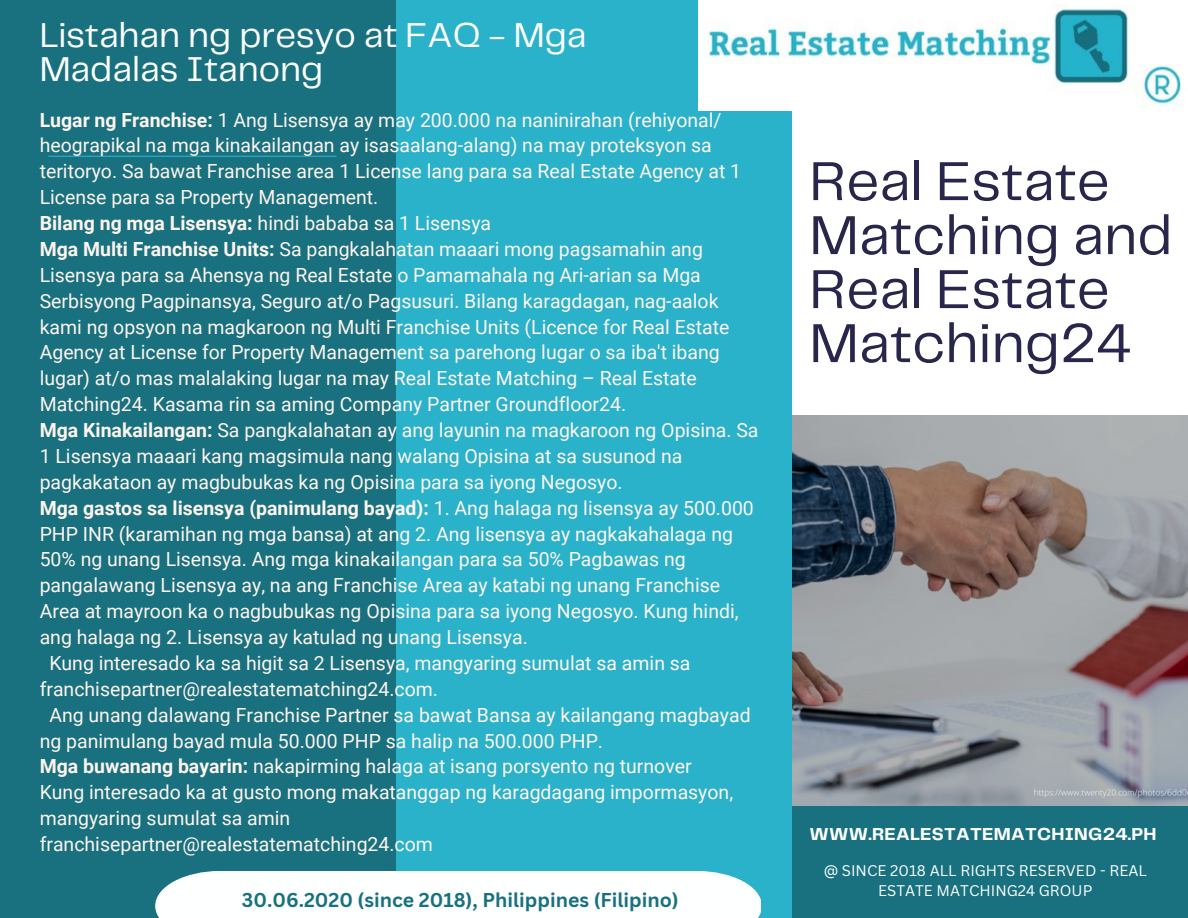
<style>
.page{position:relative;width:1188px;height:918px;background:#fff}
.page>*{position:absolute;margin:0;border:0;box-sizing:border-box;transform-origin:0 0}
.t1{font:57px/54px "Telegraf";color:#28264a}
.t2{font:35.85px/33.6px "Telegraf";color:#fff}
.t3{font:19.5px "Roboto";color:#fff4ed}
.t4{font:700 19.5px "Roboto";color:#fff4ed}
.t5{font:700 19.5px "Canva Sans";color:#197180}
.t6{font:700 18px "Telegraf";letter-spacing:.015em;color:#fff}
.t7{font:15px/20.2px "Canva Sans";color:#feffff;text-align:center}
.s1{font-weight:700}
.s2{font-weight:400}
</style>
<div class="page">
<div style="left:792px;top:805px;width:396px;height:113px;background:#197180"></div>
<img style="left:792px;top:416px;width:396px;height:389px">
<div style="left:396px;top:0;width:396px;height:418px;background:#2ab2ca"></div>
<div style="left:0;top:0;width:396px;height:918px;background:#197180"></div>
<hr style="left:48px;top:156px;width:288px;height:1px;background:#2ab2ca">
<img style="left:699px;top:0;width:482px;height:110px">
<div style="left:396px;top:416px;width:396px;height:502px;background:#2ab2ca"></div>
<div style="left:155px;top:871px;width:605px;height:47px;background:#feffff"></div>
<h2 class="t2" style="left:40px;top:21px;width:548px">Listahan ng presyo at FAQ - Mga<br>Madalas Itanong</h2>
<p class="t3" style="left:40px;top:108px;width:683px"><span class="s1">Lugar ng Franchise:</span> 1 Ang Lisensya ay may 200.000 na naninirahan (rehiyonal/</p>
<p class="t3" style="left:40px;top:134px;width:674px">heograpikal na mga kinakailangan ay isasaalang-alang) na may proteksyon sa</p>
<p class="t3" style="left:40px;top:160px;width:703px">teritoryo. Sa bawat Franchise area 1 License lang para sa Real Estate Agency at 1</p>
<p class="t3" style="left:40px;top:186px;width:340px">License para sa Property Management.</p>
<p class="t3" style="left:40px;top:212px;width:453px"><span class="s1">Bilang ng mga Lisensya:</span> hindi bababa sa 1 Lisensya</p>
<p class="t3" style="left:40px;top:238px;width:665px"><span class="s1">Mga Multi Franchise Units:</span> Sa pangkalahatan maaari mong pagsamahin ang</p>
<p class="t3" style="left:40px;top:264px;width:663px">Lisensya para sa Ahensya ng Real Estate o Pamamahala ng Ari-arian sa Mga</p>
<p class="t3" style="left:40px;top:290px;width:680px">Serbisyong Pagpinansya, Seguro at/o Pagsusuri. Bilang karagdagan, nag-aalok</p>
<p class="t3" style="left:40px;top:315px;width:691px">kami ng opsyon na magkaroon ng Multi Franchise Units (Licence for Real Estate</p>
<p class="t3" style="left:40px;top:341px;width:682px">Agency at License for Property Management sa parehong lugar o sa iba't ibang</p>
<p class="t3" style="left:40px;top:367px;width:659px">lugar) at/o mas malalaking lugar na may Real Estate Matching – Real Estate</p>
<p class="t3" style="left:40px;top:393px;width:588px">Matching24. Kasama rin sa aming Company Partner Groundfloor24.</p>
<p class="t3" style="left:40px;top:419px;width:720px"><span class="s1">Mga Kinakailangan:</span> Sa pangkalahatan ay ang layunin na magkaroon ng Opisina. Sa</p>
<p class="t3" style="left:40px;top:445px;width:644px">1 Lisensya maaari kang magsimula nang walang Opisina at sa susunod na</p>
<p class="t3" style="left:40px;top:471px;width:584px">pagkakataon ay magbubukas ka ng Opisina para sa iyong Negosyo.</p>
<p class="t4" style="left:40px;top:497px;width:716px">Mga gastos sa lisensya (panimulang bayad): <span class="s2">1. Ang halaga ng lisensya ay 500.000</span></p>
<p class="t3" style="left:40px;top:522px;width:695px">PHP INR (karamihan ng mga bansa) at ang 2. Ang lisensya ay nagkakahalaga ng</p>
<p class="t3" style="left:40px;top:548px;width:648px">50% ng unang Lisensya. Ang mga kinakailangan para sa 50% Pagbawas ng</p>
<p class="t3" style="left:40px;top:574px;width:682px">pangalawang Lisensya ay, na ang Franchise Area ay katabi ng unang Franchise</p>
<p class="t3" style="left:40px;top:600px;width:700px">Area at mayroon ka o nagbubukas ng Opisina para sa iyong Negosyo. Kung hindi,</p>
<p class="t3" style="left:40px;top:626px;width:490px">ang halaga ng 2. Lisensya ay katulad ng unang Lisensya.</p>
<p class="t3" style="left:49px;top:652px;width:643px">Kung interesado ka sa higit sa 2 Lisensya, mangyaring sumulat sa amin sa</p>
<p class="t3" style="left:40px;top:678px;width:400px">franchisepartner@realestatematching24.com.</p>
<p class="t3" style="left:49px;top:704px;width:703px">Ang unang dalawang Franchise Partner sa bawat Bansa ay kailangang magbayad</p>
<p class="t3" style="left:40px;top:729px;width:565px">ng panimulang bayad mula 50.000 PHP sa halip na 500.000 PHP.</p>
<p class="t3" style="left:40px;top:755px;width:654px"><span class="s1">Mga buwanang bayarin:</span> nakapirming halaga at isang porsyento ng turnover</p>
<p class="t3" style="left:40px;top:781px;width:695px">Kung interesado ka at gusto mong makatanggap ng karagdagang impormasyon,</p>
<p class="t3" style="left:40px;top:807px;width:252px">mangyaring sumulat sa amin</p>
<p class="t3" style="left:40px;top:833px;width:395px">franchisepartner@realestatematching24.com</p>
<p class="t5" style="left:242px;top:886px;width:438px">30.06.2020 (since 2018), Philippines (Filipino)</p>
<h1 class="t1" style="left:810px;top:157px;width:364px">Real Estate<br>Matching and<br>Real Estate<br>Matching24</h1>
<p class="t6" style="left:810px;top:826px;width:349px">WWW.REALESTATEMATCHING24.PH</p>
<p class="t7" style="left:824px;top:860px;width:325px">@ SINCE 2018 ALL RIGHTS RESERVED - REAL<br>ESTATE MATCHING24 GROUP</p>
</div>
